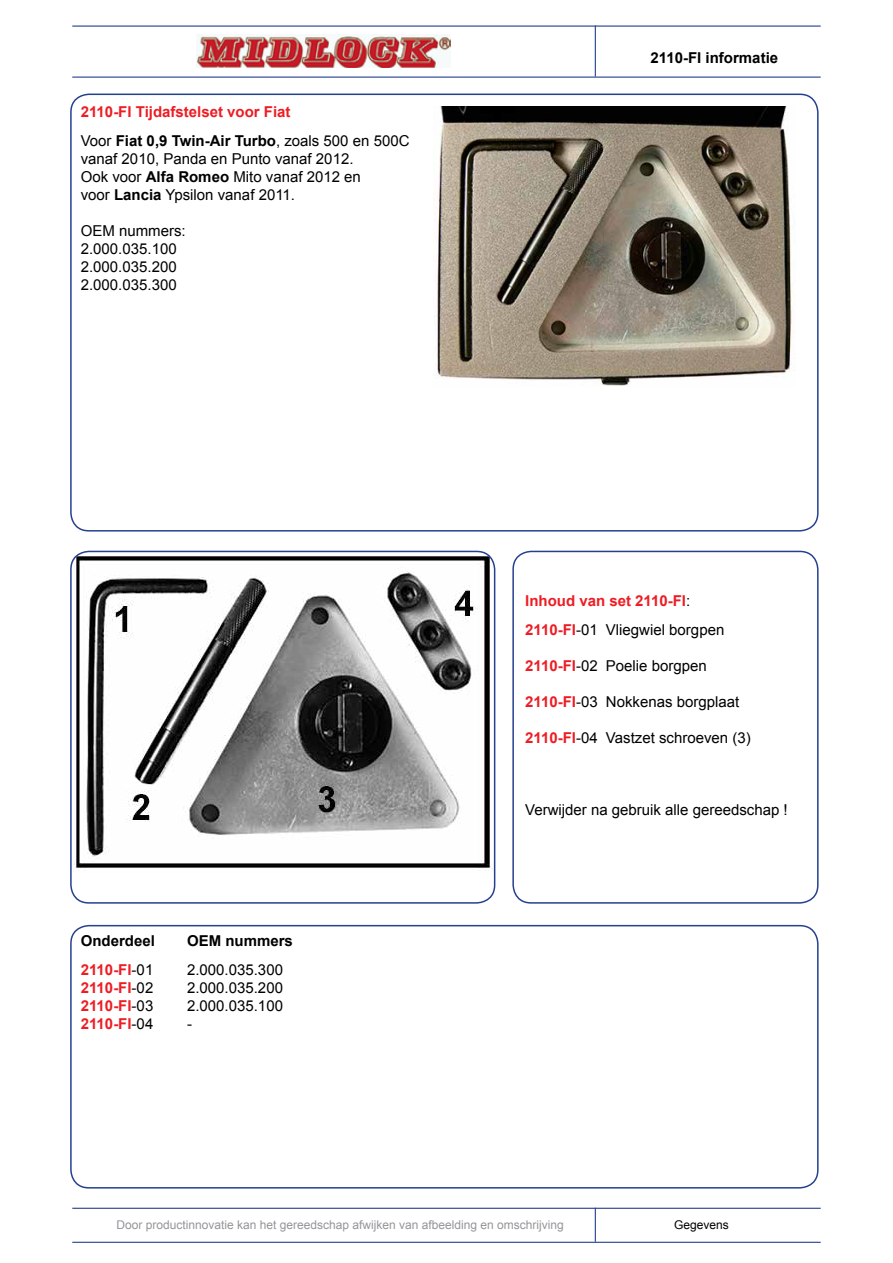
<style>
.page{position:relative;width:893px;height:1263px;background:#fff}
.page>*{position:absolute;margin:0;border:0;box-sizing:border-box;transform-origin:0 0}
.t1{font:15px/18px "Arial";color:#000}
.t2{font:700 15px/28.8px "Arial";color:#ed1d24}
.t3{font:700 15px "Arial";color:#000}
.t4{font:12px "Arial";color:#939598}
.t5{font:12px "Arial";color:#000}
.s1{font-weight:400;color:#000}
.s2{color:#000}
.s3{font-weight:700}
.s4{font-weight:700;color:#ed1d24}
</style>
<div class="page">
<img style="left:196px;top:35px;width:254px;height:32px">
<hr style="left:72px;top:26px;width:749px;height:1px;background:#25408f">
<hr style="left:72px;top:77px;width:749px;height:1px;background:#25408f">
<hr style="left:72px;top:1208px;width:749px;height:1px;background:#25408f">
<hr style="left:72px;top:1242px;width:749px;height:1px;background:#25408f">
<hr style="left:595px;top:1208px;width:1px;height:34px;background:#25408f">
<hr style="left:595px;top:26px;width:1px;height:51px;background:#25408f">
<div style="left:70px;top:94px;width:749px;height:437px;border:2px solid #25408f;border-radius:18px"></div>
<div style="left:512px;top:551px;width:307px;height:353px;border:2px solid #25408f;border-radius:18px"></div>
<img style="left:71px;top:551px;width:424px;height:320px">
<div style="left:70px;top:551px;width:425px;height:353px;border:2px solid #25408f;border-radius:18px"></div>
<div style="left:70px;top:925px;width:749px;height:263px;border:2px solid #25408f;border-radius:18px"></div>
<img style="left:434px;top:106px;width:361px;height:280px">
<p class="t2" style="left:81px;top:98px;width:330px">2110-FI Tijdafstelset voor Fiat<br><span class="s1">Voor</span> <span class="s2">Fiat 0,9 Twin-Air Turbo</span><span class="s1">, zoals 500 en 500C</span></p>
<p class="t1" style="left:81px;top:150px;width:282px">vanaf 2010, Panda en Punto vanaf 2012.<br>Ook voor <span class="s3">Alfa Romeo</span> Mito vanaf 2012 en voor <span class="s3">Lancia</span> Ypsilon vanaf 2011.</p>
<p class="t1" style="left:81px;top:222px;width:107px">OEM nummers:<br>2.000.035.100<br>2.000.035.200<br>2.000.035.300</p>
<p class="t3" style="left:651px;top:48px;width:129px">2110-FI informatie</p>
<p class="t3" style="left:81px;top:931px;width:76px">Onderdeel</p>
<p class="t3" style="left:187px;top:931px;width:107px">OEM nummers</p>
<p class="t2" style="left:81px;top:956px;width:74px">2110-FI<span class="s1">-01</span></p>
<p class="t1" style="left:187px;top:961px;width:97px">2.000.035.300</p>
<p class="t2" style="left:81px;top:974px;width:74px">2110-FI<span class="s1">-02</span></p>
<p class="t1" style="left:187px;top:979px;width:97px">2.000.035.200</p>
<p class="t2" style="left:81px;top:992px;width:74px">2110-FI<span class="s1">-03</span></p>
<p class="t1" style="left:187px;top:997px;width:97px">2.000.035.100</p>
<p class="t2" style="left:81px;top:1010px;width:74px">2110-FI<span class="s1">-04</span></p>
<p class="t1" style="left:187px;top:1015px;width:6px">-</p>
<p class="t2" style="left:525px;top:587px;width:201px">Inhoud van set 2110-FI<span class="s1">:<br></span>2110-FI<span class="s1">-01 Vliegwiel borgpen</span></p>
<p class="t1" style="left:525px;top:657px;width:183px"><span class="s4">2110-FI</span>-02 Poelie borgpen</p>
<p class="t1" style="left:525px;top:693px;width:216px"><span class="s4">2110-FI</span>-03 Nokkenas borgplaat</p>
<p class="t1" style="left:525px;top:729px;width:227px"><span class="s4">2110-FI</span>-04 Vastzet schroeven (3)</p>
<p class="t1" style="left:525px;top:801px;width:264px">Verwijder na gebruik alle gereedschap !</p>
<p class="t4" style="left:116px;top:1217px;width:449px">Door productinnovatie kan het gereedschap afwijken van afbeelding en omschrijving</p>
<p class="t5" style="left:674px;top:1217px;width:56px">Gegevens</p>
</div>
